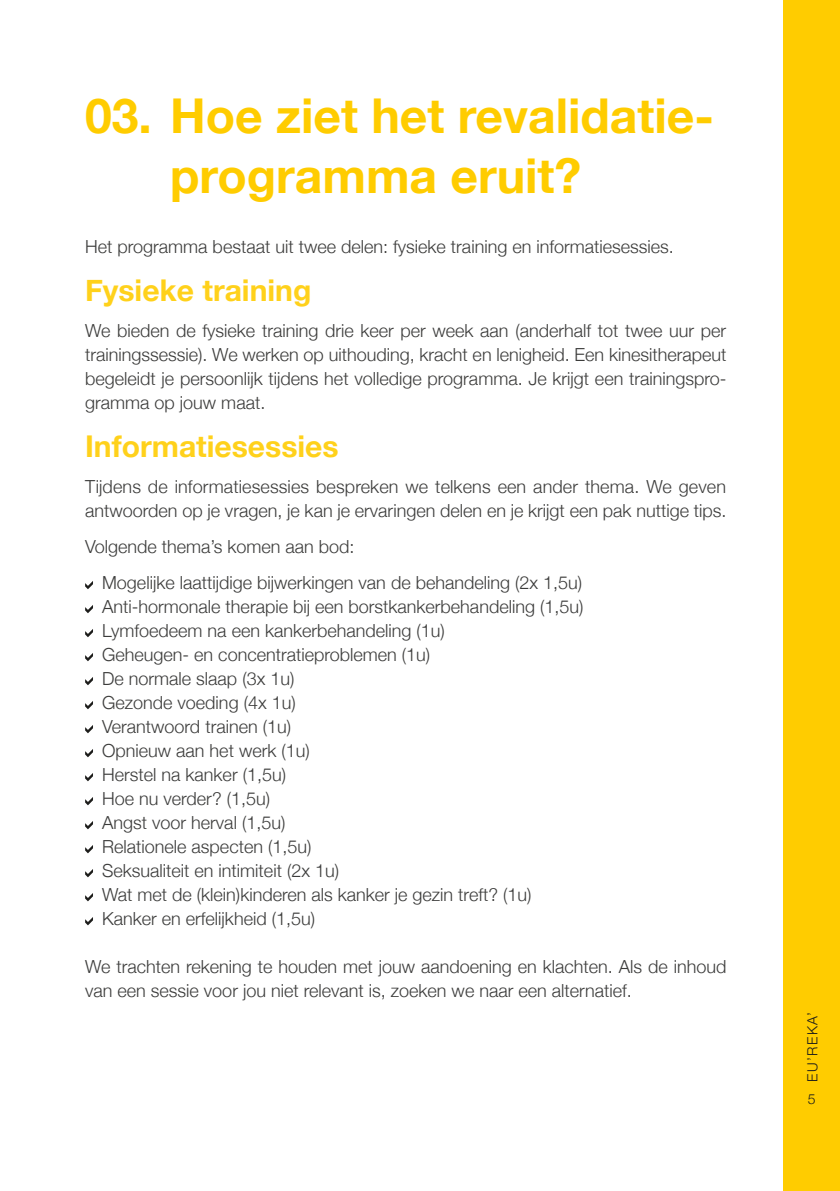
<style>
.page{position:relative;width:840px;height:1191px;background:#fff}
.page>*{position:absolute;margin:0;border:0;box-sizing:border-box;transform-origin:0 0}
.t1{font:700 48px/60px "Helvetica Neue";color:#fc0}
.t2{font:700 30px "Helvetica Neue";color:#ffd11b}
.t3{font:300 18px/24px "Helvetica Neue";color:#3c3c3b}
.t4{font:300 14px "Helvetica Neue";color:#1d1d1b}
</style>
<div class="page">
<div style="left:782px;top:0;width:57px;height:1191px;background:#fc0"></div>
<svg style="left:85px;top:581px;width:8px;height:8px"></svg>
<svg style="left:85px;top:605px;width:8px;height:8px"></svg>
<svg style="left:85px;top:629px;width:8px;height:8px"></svg>
<svg style="left:85px;top:653px;width:8px;height:8px"></svg>
<svg style="left:85px;top:677px;width:8px;height:8px"></svg>
<svg style="left:85px;top:701px;width:8px;height:8px"></svg>
<svg style="left:85px;top:725px;width:8px;height:8px"></svg>
<svg style="left:85px;top:749px;width:8px;height:8px"></svg>
<svg style="left:85px;top:773px;width:8px;height:8px"></svg>
<svg style="left:85px;top:797px;width:8px;height:8px"></svg>
<svg style="left:85px;top:821px;width:8px;height:8px"></svg>
<svg style="left:85px;top:845px;width:8px;height:8px"></svg>
<svg style="left:85px;top:869px;width:8px;height:8px"></svg>
<svg style="left:85px;top:893px;width:8px;height:8px"></svg>
<svg style="left:85px;top:917px;width:8px;height:8px"></svg>
<h1 class="t1" style="left:170px;top:87px;width:545px;text-indent:-85px">03. Hoe ziet het revalidatie&shy;programma eruit?</h1>
<p class="t3" style="left:85px;top:233px;width:590px">Het programma bestaat uit twee delen: fysieke training en informatiesessies.</p>
<h2 class="t2" style="left:85px;top:267px;width:228px">Fysieke training</h2>
<p class="t3" style="left:85px;top:317px;width:642px;text-align:justify">We bieden de fysieke training drie keer per week aan (anderhalf tot twee uur per trainingssessie). We werken op uithouding, kracht en lenigheid. Een kinesitherapeut begeleidt je persoonlijk tijdens het volledige programma. Je krijgt een trainingspro&shy;gramma op jouw maat.</p>
<h2 class="t2" style="left:85px;top:423px;width:255px">Informatiesessies</h2>
<p class="t3" style="left:85px;top:473px;width:642px">Tijdens de informatiesessies bespreken we telkens een ander thema. We geven antwoorden op je vragen, je kan je ervaringen delen en je krijgt een pak nuttige tips.</p>
<p class="t3" style="left:102px;top:527px;width:481px;line-height:36px;text-indent:-17px">Volgende thema’s komen aan bod:<br>Mogelijke laattijdige bijwerkingen van de behandeling (2x 1,5u)</p>
<p class="t3" style="left:102px;top:593px;width:482px">Anti-hormonale therapie bij een borstkankerbehandeling (1,5u)<br>Lymfoedeem na een kankerbehandeling (1u)<br>Geheugen- en concentratieproblemen (1u)<br>De normale slaap (3x 1u)<br>Gezonde voeding (4x 1u)<br>Verantwoord trainen (1u)<br>Opnieuw aan het werk (1u)<br>Herstel na kanker (1,5u)<br>Hoe nu verder? (1,5u)<br>Angst voor herval (1,5u)<br>Relationele aspecten (1,5u)<br>Seksualiteit en intimiteit (2x 1u)<br>Wat met de (klein)kinderen als kanker je gezin treft? (1u)<br>Kanker en erfelijkheid (1,5u)</p>
<p class="t3" style="left:85px;top:953px;width:642px">We trachten rekening te houden met jouw aandoening en klachten. Als de inhoud van een sessie voor jou niet relevant is, zoeken we naar een alternatief.</p>
<p class="t4" style="left:800px;top:1081px;width:71px;rotate:-90deg">EU’REKA’</p>
<p class="t4" style="left:807px;top:1088px;width:9px">5</p>
</div>
